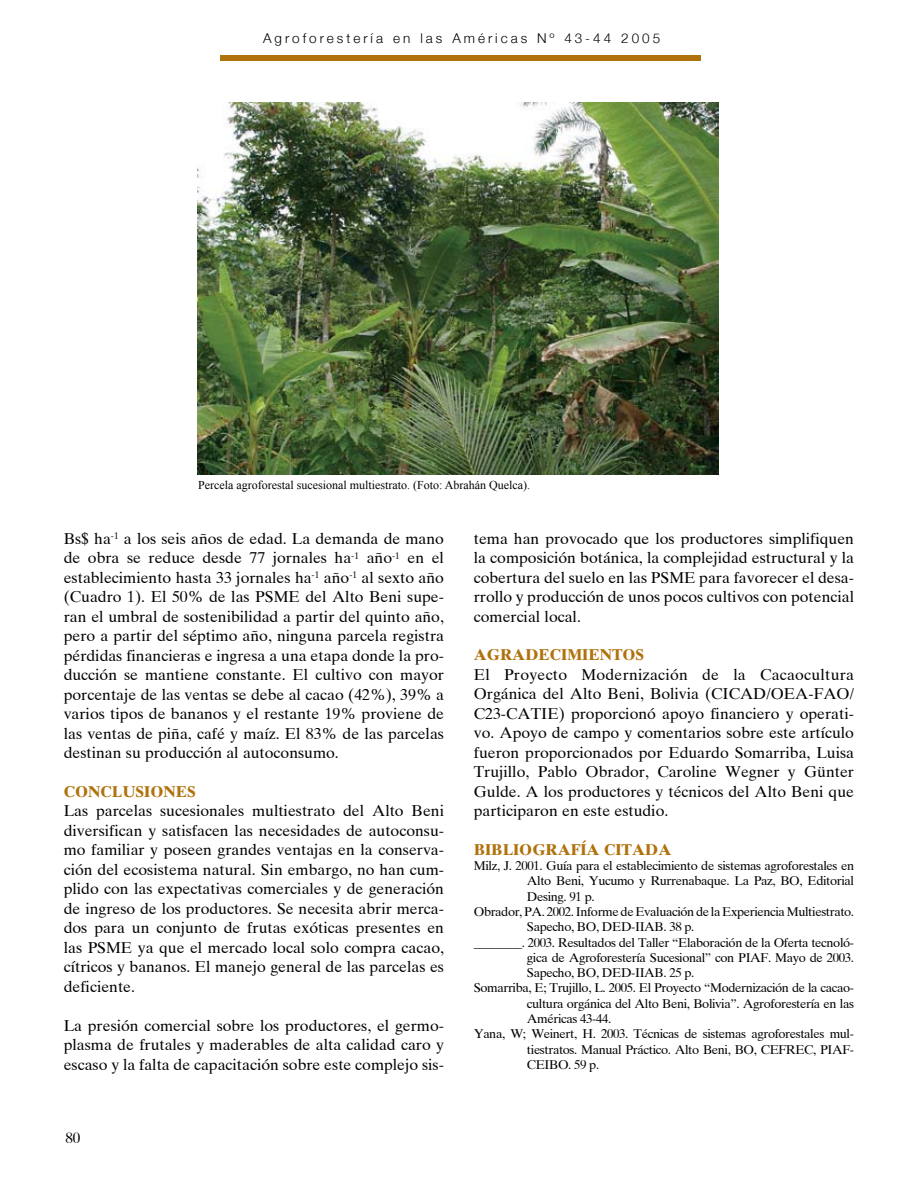
<style>
.page{position:relative;width:918px;height:1179px;background:#fff}
.page>*{position:absolute;margin:0;border:0;box-sizing:border-box;transform-origin:0 0}
.t1{font:15.75px/19.5px "Times Ten";color:#000;text-align:justify}
.t2{font:700 15.75px "Times Ten";color:#b0720d}
.t3{font:15px "Times Ten";color:#000}
.t4{font:300 13.5px "Helvetica Neue";letter-spacing:.22em;color:#000}
.t5{font:12.75px "Times Ten";letter-spacing:-.03em;color:#000}
.t6{font:12px "Times New Roman";color:#000}
</style>
<div class="page">
<div style="left:220px;top:55px;width:480px;height:5px;background:#b0720d"></div>
<img style="left:197px;top:102px;width:521px;height:373px">
<p class="t4" style="left:263px;top:30px;width:399px">Agroforestería en las Américas Nº 43-44 2005</p>
<p class="t6" style="left:198px;top:478px;width:333px">Percela agroforestal sucesional multiestrato. (Foto: Abrahán Quelca).</p>
<p class="t1" style="left:64px;top:529px;width:382px">Bs$ ha<sup>-1</sup> a los seis años de edad. La demanda de mano de obra se reduce desde 77 jornales ha<sup>-1</sup> año<sup>-1</sup> en el establecimiento hasta 33 jornales ha<sup>-1</sup> año<sup>-1</sup> al sexto año (Cuadro 1). El 50% de las PSME del Alto Beni supe&shy;ran el umbral de sostenibilidad a partir del quinto año, pero a partir del séptimo año, ninguna parcela registra pérdidas financieras e ingresa a una etapa donde la pro&shy;ducción se mantiene constante. El cultivo con mayor porcentaje de las ventas se debe al cacao (42%), 39% a varios tipos de bananos y el restante 19% proviene de las ventas de piña, café y maíz. El 83% de las parcelas destinan su producción al autoconsumo.</p>
<p class="t2" style="left:64px;top:782px;width:134px">CONCLUSIONES</p>
<p class="t1" style="left:64px;top:801px;width:382px">Las parcelas sucesionales multiestrato del Alto Beni diversifican y satisfacen las necesidades de autoconsu&shy;mo familiar y poseen grandes ventajas en la conserva&shy;ción del ecosistema natural. Sin embargo, no han cum&shy;plido con las expectativas comerciales y de generación de ingreso de los productores. Se necesita abrir merca&shy;dos para un conjunto de frutas exóticas presentes en las PSME ya que el mercado local solo compra cacao, cítricos y bananos. El manejo general de las parcelas es deficiente.</p>
<p class="t1" style="left:64px;top:1016px;width:382px">La presión comercial sobre los productores, el germo&shy;plasma de frutales y maderables de alta calidad caro y escaso y la falta de capacitación sobre este complejo sis-</p>
<p class="t3" style="left:65px;top:1129px;width:16px">80</p>
<p class="t1" style="left:474px;top:529px;width:382px">tema han provocado que los productores simplifiquen la composición botánica, la complejidad estructural y la cobertura del suelo en las PSME para favorecer el desa&shy;rrollo y producción de unos pocos cultivos con potencial comercial local.</p>
<p class="t2" style="left:474px;top:645px;width:26px">AGRADECIMIENTOS</p>
<p class="t1" style="left:474px;top:665px;width:382px">El Proyecto Modernización de la Cacaocultura Orgánica del Alto Beni, Bolivia (CICAD/OEA-FAO/ C23-CATIE) proporcionó apoyo financiero y operati&shy;vo. Apoyo de campo y comentarios sobre este artículo fueron proporcionados por Eduardo Somarriba, Luisa Trujillo, Pablo Obrador, Caroline Wegner y Günter Gulde. A los productores y técnicos del Alto Beni que participaron en este estudio.</p>
<p class="t2" style="left:474px;top:840px;width:23px">BIBLIOGRAFÍ</p>
<p class="t2" style="left:587px;top:840px;width:30px">A CITADA</p>
<p class="t5" style="left:474px;top:858px;width:382px">Milz, J. 2001. Guía para el establecimiento de sistemas agroforestales en</p>
<p class="t5" style="left:527px;top:873px;width:329px">Alto Beni, Yucumo y Rurrenabaque. La Paz, BO, Editorial</p>
<p class="t5" style="left:527px;top:889px;width:69px">Desing. 91 p.</p>
<p class="t5" style="left:474px;top:904px;width:382px">Obrador, PA. 2002. Informe de Evaluación de la Experiencia Multiestrato.</p>
<p class="t5" style="left:527px;top:919px;width:169px">Sapecho, BO, DED-IIAB. 38 p.</p>
<p class="t5" style="left:474px;top:935px;width:382px">________. 2003. Resultados del Taller “Elaboración de la Oferta tecnoló-</p>
<p class="t5" style="left:527px;top:950px;width:329px">gica de Agroforestería Sucesional” con PIAF. Mayo de 2003.</p>
<p class="t5" style="left:527px;top:965px;width:169px">Sapecho, BO, DED-IIAB. 25 p.</p>
<p class="t5" style="left:474px;top:980px;width:382px">Somarriba, E; Trujillo, L. 2005. El Proyecto “Modernización de la cacao-</p>
<p class="t5" style="left:527px;top:996px;width:329px">cultura orgánica del Alto Beni, Bolivia”. Agroforestería en las</p>
<p class="t5" style="left:527px;top:1011px;width:86px">Américas 43-44.</p>
<p class="t5" style="left:474px;top:1026px;width:382px">Yana, W; Weinert, H. 2003. Técnicas de sistemas agroforestales mul-</p>
<p class="t5" style="left:527px;top:1042px;width:329px">tiestratos. Manual Práctico. Alto Beni, BO, CEFREC, PIAF-</p>
<p class="t5" style="left:527px;top:1057px;width:74px">CEIBO. 59 p.</p>
</div>
